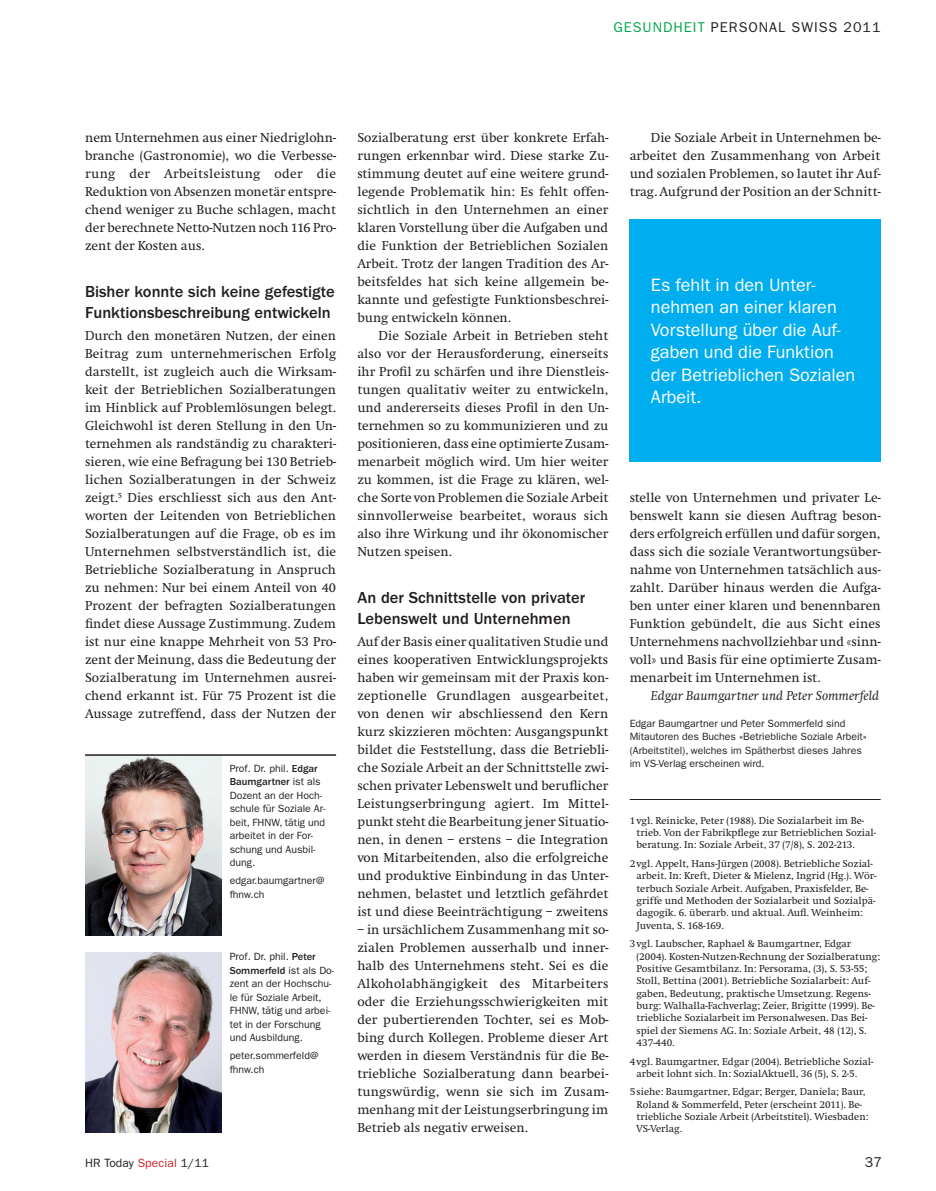
<style>
.page{position:relative;width:936px;height:1191px;background:#fff}
.page>*{position:absolute;margin:0;border:0;box-sizing:border-box;transform-origin:0 0}
._08_Quote{font:18px/22.5px "Franklin Gothic LT";color:#fff}
._09_ZWITI{font:500 16.5px/21px "Franklin Gothic LT";color:#231f20}
.t1{font:14.25px "Franklin Gothic LT";letter-spacing:.07em;color:#231f20}
._05_Lauftext{font:13.5px/18px "Swift EF";color:#231f20;text-align:justify}
._06_Lauftext_mit_E{font:13.5px/18px "Swift EF";color:#231f20;text-align:justify}
._06_Lauftext_mit_E-2{font:italic 13.5px "Swift EF";color:#231f20}
.t2{font:12px "Franklin Gothic LT";letter-spacing:.01em;color:#231f20}
._12_Fussnote{font:10.5px/12.3px "Swift EF";color:#231f20}
._15_Kastentext{font:10.5px/13.5px "Franklin Gothic LT";color:#231f20}
.s1{color:#00a54f}
.s2{font-weight:500}
.s3{color:#d1232a}
</style>
<div class="page">
<img style="left:85px;top:952px;width:136px;height:180px">
<img style="left:85px;top:756px;width:136px;height:179px">
<hr style="left:85px;top:754px;width:251px;height:2px;background:#231f20">
<hr style="left:629px;top:799px;width:251px;height:1px;background:#231f20">
<div style="left:629px;top:219px;width:251px;height:242px;background:#00aeef"></div>
<p class="t1" style="left:613px;top:19px;width:269px"><span class="s1">GESUNDHEIT</span> PERSONAL SWISS 2011</p>
<p class="_06_Lauftext_mit_E" style="left:85px;top:129px;width:252px">nem Unternehmen aus einer Niedriglohn&shy;branche (Gastronomie), wo die Verbesse&shy;rung der Arbeitsleistung oder die Reduktion von Absenzen monetär entspre&shy;chend weniger zu Buche schlagen, macht der berechnete Netto-Nutzen noch 116 Pro&shy;zent der Kosten aus.</p>
<p class="_09_ZWITI" style="left:85px;top:281px;width:251px">Bisher konnte sich keine gefestigte<br>Funktionsbeschreibung entwickeln</p>
<p class="_05_Lauftext" style="left:85px;top:327px;width:253px">Durch den monetären Nutzen, der einen Beitrag zum unternehmerischen Erfolg darstellt, ist zugleich auch die Wirksam&shy;keit der Betrieblichen Sozialberatungen im Hinblick auf Problemlösungen belegt.<br>Gleichwohl ist deren Stellung in den Un&shy;ternehmen als randständig zu charakteri&shy;sieren, wie eine Befragung bei 130 Betrieb&shy;lichen Sozialberatungen in der Schweiz zeigt.<sup>5</sup> Dies erschliesst sich aus den Ant&shy;worten der Leitenden von Betrieblichen Sozialberatungen auf die Frage, ob es im Unternehmen selbstverständlich ist, die Betriebliche Sozialberatung in Anspruch zu nehmen: Nur bei einem Anteil von 40<br>Prozent der befragten Sozialberatungen findet diese Aussage Zustimmung. Zudem ist nur eine knappe Mehrheit von 53 Pro&shy;zent der Meinung, dass die Bedeutung der Sozialberatung im Unternehmen ausrei&shy;chend erkannt ist. Für 75 Prozent ist die Aussage zutreffend, dass der Nutzen der</p>
<p class="_15_Kastentext" style="left:230px;top:761px;width:97px">Prof. Dr. phil. <span class="s2">Edgar<br>Baumgartner</span> ist als<br>Dozent an der Hoch&shy;schule für Soziale Ar&shy;beit, FHNW, tätig und arbeitet in der For&shy;schung und Ausbil&shy;dung.</p>
<p class="_15_Kastentext" style="left:230px;top:874px;width:96px">edgar.baumgartner@ fhnw.ch</p>
<p class="_15_Kastentext" style="left:230px;top:950px;width:106px">Prof. Dr. phil. <span class="s2">Peter<br>Sommerfeld</span> ist als Do&shy;zent an der Hochschu&shy;le für Soziale Arbeit,<br>FHNW, tätig und arbei&shy;tet in der Forschung und Ausbildung.</p>
<p class="_15_Kastentext" style="left:230px;top:1048px;width:90px">peter.sommerfeld@ fhnw.ch</p>
<p class="_05_Lauftext" style="left:357px;top:129px;width:252px">Sozialberatung erst über konkrete Erfah&shy;rungen erkennbar wird. Diese starke Zu&shy;stimmung deutet auf eine weitere grund&shy;legende Problematik hin: Es fehlt offen&shy;sichtlich in den Unternehmen an einer klaren Vorstellung über die Aufgaben und die Funktion der Betrieblichen Sozialen Arbeit. Trotz der langen Tradition des Ar&shy;beitsfeldes hat sich keine allgemein be&shy;kannte und gefestigte Funktionsbeschrei&shy;bung entwickeln können.</p>
<p class="_06_Lauftext_mit_E" style="left:357px;top:327px;width:253px;text-indent:21px">Die Soziale Arbeit in Betrieben steht also vor der Herausforderung, einerseits ihr Profil zu schärfen und ihre Dienstleis&shy;tungen qualitativ weiter zu entwickeln, und andererseits dieses Profil in den Un&shy;ternehmen so zu kommunizieren und zu positionieren, dass eine optimierte Zusam&shy;menarbeit möglich wird. Um hier weiter zu kommen, ist die Frage zu klären, wel&shy;che Sorte von Problemen die Soziale Arbeit sinnvollerweise bearbeitet, woraus sich also ihre Wirkung und ihr ökonomischer Nutzen speisen.</p>
<p class="_09_ZWITI" style="left:357px;top:587px;width:229px">An der Schnittstelle von privater<br>Lebenswelt und Unternehmen</p>
<p class="_05_Lauftext" style="left:357px;top:633px;width:252px">Auf der Basis einer qualitativen Studie und eines kooperativen Entwicklungsprojekts haben wir gemeinsam mit der Praxis kon&shy;zeptionelle Grundlagen ausgearbeitet, von denen wir abschliessend den Kern kurz skizzieren möchten: Ausgangspunkt bildet die Feststellung, dass die Betriebli&shy;che Soziale Arbeit an der Schnittstelle zwi&shy;schen privater Lebenswelt und beruflicher Leistungserbringung agiert. Im Mittel&shy;punkt steht die Bearbeitung jener Situatio&shy;nen, in denen – erstens – die Integration von Mitarbeitenden, also die erfolgreiche und produktive Einbindung in das Unter&shy;nehmen, belastet und letztlich gefährdet ist und diese Beeinträchtigung – zweitens</p>
<p class="_05_Lauftext" style="left:357px;top:921px;width:252px">– in ursächlichem Zusammenhang mit so&shy;zialen Problemen ausserhalb und inner&shy;halb des Unternehmens steht. Sei es die Alkoholabhängigkeit des Mitarbeiters oder die Erziehungsschwierigkeiten mit der pubertierenden Tochter, sei es Mob&shy;bing durch Kollegen. Probleme dieser Art werden in diesem Verständnis für die Be&shy;triebliche Sozialberatung dann bearbei&shy;tungswürdig, wenn sie sich im Zusam&shy;menhang mit der Leistungserbringung im Betrieb als negativ erweisen.</p>
<p class="_06_Lauftext_mit_E" style="left:629px;top:129px;width:252px;text-indent:21px">Die Soziale Arbeit in Unternehmen be&shy;arbeitet den Zusammenhang von Arbeit und sozialen Problemen, so lautet ihr Auf&shy;trag. Aufgrund der Position an der Schnitt-</p>
<p class="_08_Quote" style="left:651px;top:273px;width:206px">Es fehlt in den Unter&shy;nehmen an einer klaren<br>Vorstellung über die Auf&shy;gaben und die Funktion der Betrieblichen Sozialen<br>Arbeit.</p>
<p class="_06_Lauftext_mit_E" style="left:629px;top:489px;width:252px">stelle von Unternehmen und privater Le&shy;benswelt kann sie diesen Auftrag beson&shy;ders erfolgreich erfüllen und dafür sorgen, dass sich die soziale Verantwortungsüber&shy;nahme von Unternehmen tatsächlich aus&shy;zahlt. Darüber hinaus werden die Aufga&shy;ben unter einer klaren und benennbaren Funktion gebündelt, die aus Sicht eines Unternehmens nachvollziehbar und «sinn&shy;voll» und Basis für eine optimierte Zusam&shy;menarbeit im Unternehmen ist.</p>
<p class="_06_Lauftext_mit_E-2" style="left:651px;top:688px;width:230px">Edgar Baumgartner und Peter Sommerfeld</p>
<p class="_15_Kastentext" style="left:629px;top:716px;width:239px">Edgar Baumgartner und Peter Sommerfeld sind Mitautoren des Buches «Betriebliche Soziale Arbeit» (Arbeitstitel), welches im Spätherbst dieses Jahres im VS-Verlag erscheinen wird.</p>
<p class="_12_Fussnote" style="left:636px;top:814px;width:241px;text-indent:-7px">1 vgl. Reinicke, Peter (1988). Die Sozialarbeit im Be&shy;trieb. Von der Fabrikpflege zur Betrieblichen Sozial&shy;beratung. In: Soziale Arbeit, 37 (7/8), S. 202-213.</p>
<p class="_12_Fussnote" style="left:636px;top:857px;width:241px;text-indent:-7px">2 vgl. Appelt, Hans-Jürgen (2008). Betriebliche Sozial&shy;arbeit. In: Kreft, Dieter &amp; Mielenz, Ingrid (Hg.). Wör&shy;terbuch Soziale Arbeit. Aufgaben, Praxisfelder, Be&shy;griffe und Methoden der Sozialarbeit und Sozialpä&shy;dagogik. 6. überarb. und aktual. Aufl. Weinheim:<br>Juventa, S. 168-169.</p>
<p class="_12_Fussnote" style="left:636px;top:937px;width:245px;text-indent:-7px">3 vgl. Laubscher, Raphael &amp; Baumgartner, Edgar (2004). Kosten-Nutzen-Rechnung der Sozialberatung:<br>Positive Gesamtbilanz. In: Persorama, (3), S. 53-55; Stoll, Bettina (2001). Betriebliche Sozialarbeit: Auf&shy;gaben, Bedeutung, praktische Umsetzung. Regens&shy;burg: Walhalla-Fachverlag; Zeier, Brigitte (1999). Be&shy;triebliche Sozialarbeit im Personalwesen. Das Bei&shy;spiel der Siemens AG. In: Soziale Arbeit, 48 (12), S.<br>437-440.</p>
<p class="_12_Fussnote" style="left:636px;top:1055px;width:238px;text-indent:-7px">4 vgl. Baumgartner, Edgar (2004). Betriebliche Sozial&shy;arbeit lohnt sich. In: SozialAktuell, 36 (5), S. 2-5.</p>
<p class="_12_Fussnote" style="left:636px;top:1086px;width:233px;text-indent:-7px">5 siehe: Baumgartner, Edgar; Berger, Daniela; Baur, Roland &amp; Sommerfeld, Peter (erscheint 2011). Be&shy;triebliche Soziale Arbeit (Arbeitstitel). Wiesbaden:<br>VS-Verlag.</p>
<p class="t2" style="left:85px;top:1155px;width:125px">HR Today <span class="s3">Special</span> 1/11</p>
<p class="t1" style="left:864px;top:1153px;width:19px">37</p>
</div>
